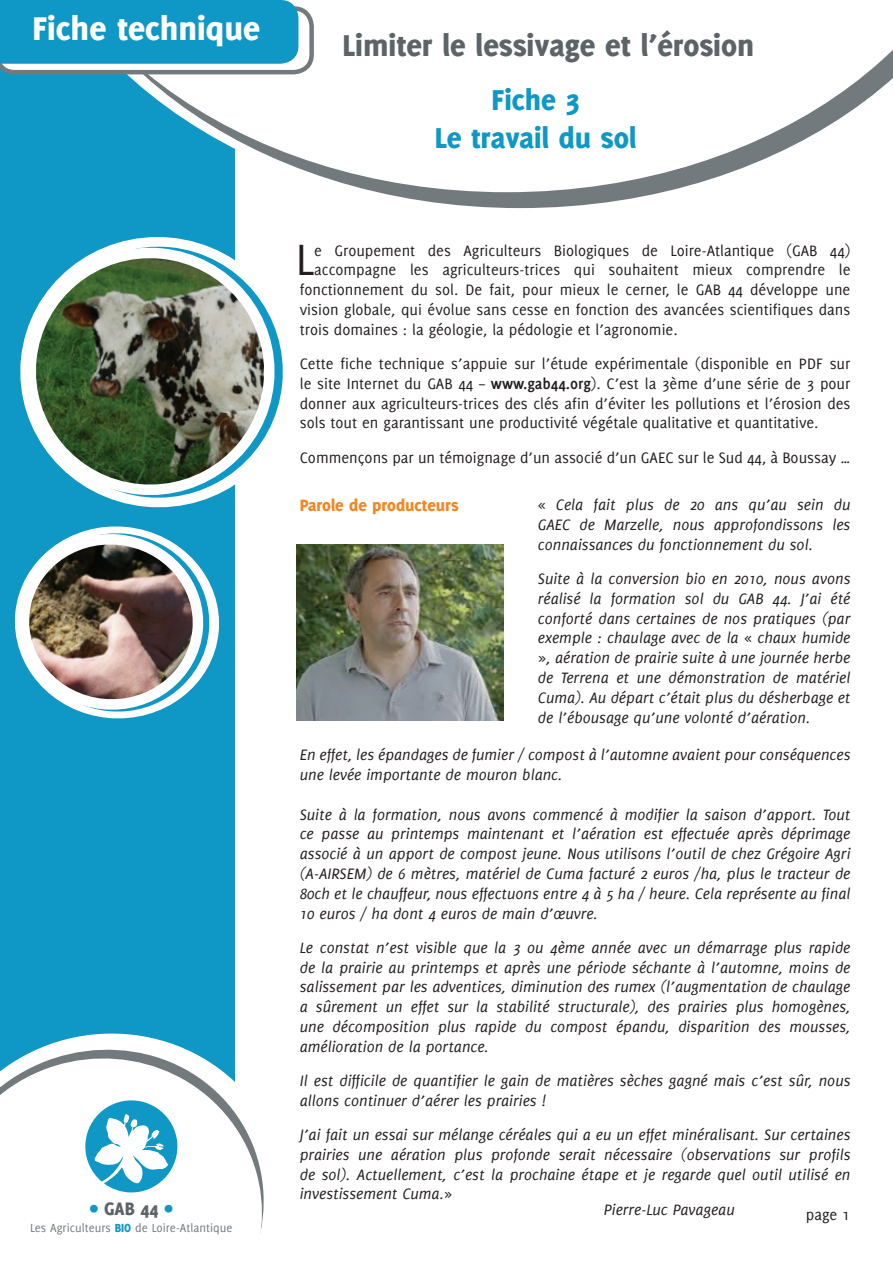
<style>
.page{position:relative;width:893px;height:1263px;background:#fff}
.page>*{position:absolute;margin:0;border:0;box-sizing:border-box;transform-origin:0 0}
.t1{font:48px "Delicious";color:#231f20}
.t2{font:800 36px "Delicious";color:#fff}
.t3{font:800 33px "Delicious";color:#5c6467}
.t4{font:800 31.5px/37.8px "Delicious";color:#0f97c5;text-align:center}
.t5{font:800 19.8px "Delicious";color:#5d6467}
.t6{font:800 18px "Delicious";color:#f58520}
.t7{font:italic 16.5px/19.8px "Delicious";color:#231f20;text-align:justify}
.t8{font:16.5px/19.8px "Delicious";color:#231f20;text-align:justify}
.t9{font:12.9px "Delicious";color:#737a7e}
.s1{color:#0f98c6}
.s2{font-weight:800;color:#0f98c6}
.s3{font-weight:700}
</style>
<div class="page">
<div style="left:0;top:0;width:234px;height:1263px;background:#0f97c5"></div>
<svg style="left:234px;top:192px;width:429px;height:16px"></svg>
<svg style="left:19px;top:50px;width:874px;height:142px"></svg>
<svg style="left:0;top:0;width:314px;height:74px"></svg>
<div style="left:32px;top:15px;width:244px;height:34px;background:#0f97c5"></div>
<svg style="left:64px;top:1031px;width:171px;height:9px"></svg>
<svg style="left:0;top:1040px;width:264px;height:223px;background:#ecf3f5"></svg>
<svg style="left:85px;top:1100px;width:92px;height:92px"></svg>
<img style="left:297px;top:545px;width:207px;height:175px">
<svg style="left:20px;top:236px;width:263px;height:265px"></svg>
<img style="left:14px;top:526px;width:205px;height:193px">
<h2 class="t2" style="left:32px;top:7px;width:229px">Fiche technique</h2>
<p class="t5" style="left:90px;top:1196px;width:84px"><span class="s1">•</span> GAB 44 <span class="s1">•</span></p>
<p class="t9" style="left:30px;top:1220px;width:204px">Les Agriculteurs <span class="s2">BIO</span> de Loire-Atlantique</p>
<h3 class="t3" style="left:343px;top:26px;width:413px">Limiter le lessivage et l’érosion</h3>
<h3 class="t4" style="left:435px;top:80px;width:203px">Fiche 3<br>Le travail du sol</h3>
<h1 class="t1" style="left:296px;top:233px;width:20px">L</h1>
<p class="t8" style="left:314px;top:240px;width:538px">e Groupement des Agriculteurs Biologiques de Loire-Atlantique (GAB 44)</p>
<p class="t8" style="left:314px;top:260px;width:538px">accompagne les agriculteurs-trices qui souhaitent mieux comprendre le</p>
<p class="t8" style="left:300px;top:280px;width:552px">fonctionnement du sol. De fait, pour mieux le cerner, le GAB 44 développe une</p>
<p class="t8" style="left:300px;top:299px;width:552px">vision globale, qui évolue sans cesse en fonction des avancées scientifiques dans</p>
<p class="t8" style="left:300px;top:319px;width:379px">trois domaines : la géologie, la pédologie et l’agronomie.</p>
<p class="t8" style="left:300px;top:353px;width:552px">Cette fiche technique s’appuie sur l’étude expérimentale (disponible en PDF sur le site Internet du GAB 44 – <span class="s3">www.gab44.org</span>). C’est la 3ème d’une série de 3 pour donner aux agriculteurs-trices des clés afin d’éviter les pollutions et l’érosion des sols tout en garantissant une productivité végétale qualitative et quantitative.</p>
<p class="t8" style="left:300px;top:447px;width:552px">Commençons par un témoignage d’un associé d’un GAEC sur le Sud 44, à Boussay …</p>
<p class="t6" style="left:300px;top:495px;width:160px">Parole de producteurs</p>
<p class="t7" style="left:538px;top:495px;width:314px">« Cela fait plus de 20 ans qu’au sein du GAEC de Marzelle, nous approfondissons les connaissances du fonctionnement du sol.</p>
<p class="t7" style="left:538px;top:569px;width:314px">Suite à la conversion bio en 2010, nous avons réalisé la formation sol du GAB 44. J’ai été conforté dans certaines de nos pratiques (par exemple : chaulage avec de la « chaux humide », aération de prairie suite à une journée herbe de Terrena et une démonstration de matériel Cuma). Au départ c’était plus du désherbage et de l’ébousage qu’une volonté d’aération.</p>
<p class="t7" style="left:300px;top:745px;width:552px">En effet, les épandages de fumier / compost à l’automne avaient pour conséquences une levée importante de mouron blanc.</p>
<p class="t7" style="left:300px;top:804px;width:552px">Suite à la formation, nous avons commencé à modifier la saison d’apport. Tout ce passe au printemps maintenant et l’aération est effectuée après déprimage associé à un apport de compost jeune. Nous utilisons l’outil de chez Grégoire Agri (A-AIRSEM) de 6 mètres, matériel de Cuma facturé 2 euros /ha, plus le tracteur de 80ch et le chauffeur, nous effectuons entre 4 à 5 ha / heure. Cela représente au final 10 euros / ha dont 4 euros de main d’œuvre.</p>
<p class="t7" style="left:300px;top:937px;width:552px">Le constat n’est visible que la 3 ou 4ème année avec un démarrage plus rapide de la prairie au printemps et après une période séchante à l’automne, moins de salissement par les adventices, diminution des rumex (l’augmentation de chaulage a sûrement un effet sur la stabilité structurale), des prairies plus homogènes, une décomposition plus rapide du compost épandu, disparition des mousses, amélioration de la portance.</p>
<p class="t7" style="left:300px;top:1071px;width:552px">Il est difficile de quantifier le gain de matières sèches gagné mais c’est sûr, nous allons continuer d’aérer les prairies !</p>
<p class="t7" style="left:300px;top:1125px;width:552px">J’ai fait un essai sur mélange céréales qui a eu un effet minéralisant. Sur certaines prairies une aération plus profonde serait nécessaire (observations sur profils de sol). Actuellement, c’est la prochaine étape et je regarde quel outil utilisé en investissement Cuma.»</p>
<p class="t7" style="left:604px;top:1199px;width:132px">Pierre-Luc Pavageau</p>
<p class="t8" style="left:806px;top:1205px;width:45px">page 1</p>
</div>
